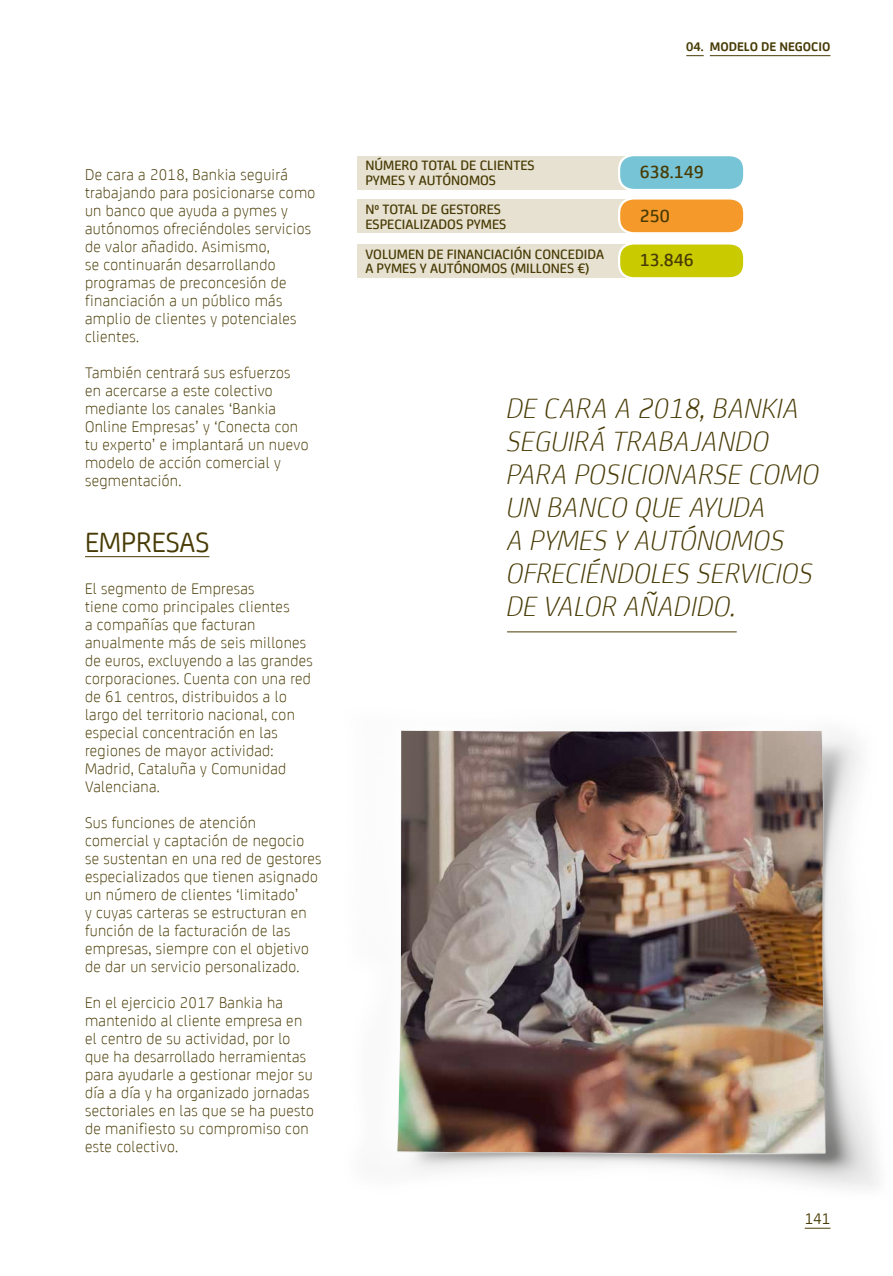
<style>
.page{position:relative;width:893px;height:1276px;background:#fff}
.page>*{position:absolute;margin:0;border:0;box-sizing:border-box;transform-origin:0 0}
.t1{font:italic 300 30px/33px "Bankia";color:#483b05}
.t2{font:30px "Bankia";color:#483b05}
.t3{font:500 18.9px "Bankia";color:#483b05}
.t4{font:300 16.5px/18px "Bankia";letter-spacing:.02em;color:#483b05}
.t5{font:16.5px "Bankia";color:#483b05}
.t6{font:500 14.55px/14.5px "Bankia";color:#483b05}
.t7{font:700 13.5px "Bankia";color:#483b05}
</style>
<div class="page">
<img style="left:401px;top:730px;width:477px;height:499px">
<img style="left:397px;top:731px;width:428px;height:422px">
<hr style="left:85px;top:556px;width:124px;height:1px;background:#483b05">
<svg style="left:686px;top:55px;width:18px;height:1px"></svg>
<hr style="left:710px;top:55px;width:120px;height:1px;background:#483b05">
<svg style="left:805px;top:1227px;width:25px;height:1px"></svg>
<hr style="left:507px;top:631px;width:230px;height:1px;background:#483b05">
<div style="left:357px;top:156px;width:373px;height:33px;background:#e7e1d1"></div>
<div style="left:357px;top:199px;width:373px;height:33px;background:#e7e1d1"></div>
<svg style="left:617px;top:156px;width:127px;height:77px"></svg>
<div style="left:357px;top:244px;width:373px;height:33px;background:#e7e1d1"></div>
<svg style="left:617px;top:244px;width:127px;height:34px;background:#cdcf19"></svg>
<p class="t4" style="left:85px;top:164px;width:232px">De cara a 2018, Bankia seguirá trabajando para posicionarse como un banco que ayuda a pymes y autónomos ofreciéndoles servicios de valor añadido. Asimismo,<br>se continuarán desarrollando programas de preconcesión de financiación a un público más amplio de clientes y potenciales clientes.</p>
<p class="t4" style="left:85px;top:363px;width:225px">También centrará sus esfuerzos en acercarse a este colectivo mediante los canales ‘Bankia<br>Online Empresas’ y ‘Conecta con tu experto’ e implantará un nuevo modelo de acción comercial y segmentación.</p>
<h1 class="t2" style="left:85px;top:521px;width:126px">EMPRESAS</h1>
<p class="t4" style="left:85px;top:578px;width:229px">El segmento de Empresas<br>tiene como principales clientes<br>a compañías que facturan anualmente más de seis millones de euros, excluyendo a las grandes corporaciones. Cuenta con una red de 61 centros, distribuidos a lo largo del territorio nacional, con especial concentración en las regiones de mayor actividad:<br>Madrid, Cataluña y Comunidad<br>Valenciana.</p>
<p class="t4" style="left:85px;top:813px;width:238px">Sus funciones de atención comercial y captación de negocio se sustentan en una red de gestores especializados que tienen asignado un número de clientes ‘limitado’<br>y cuyas carteras se estructuran en función de la facturación de las empresas, siempre con el objetivo de dar un servicio personalizado.</p>
<p class="t4" style="left:85px;top:993px;width:230px">En el ejercicio 2017 Bankia ha mantenido al cliente empresa en el centro de su actividad, por lo que ha desarrollado herramientas para ayudarle a gestionar mejor su día a día y ha organizado jornadas sectoriales en las que se ha puesto de manifiesto su compromiso con este colectivo.</p>
<p class="t7" style="left:686px;top:37px;width:146px">04. MODELO DE NEGOCIO</p>
<p class="t6" style="left:365px;top:157px;width:171px">NÚMERO TOTAL DE CLIENTES<br>PYMES Y AUTÓNOMOS</p>
<p class="t6" style="left:365px;top:201px;width:142px">Nº TOTAL DE GESTORES<br>ESPECIALIZADOS PYMES</p>
<p class="t6" style="left:365px;top:245px;width:240px">VOLUMEN DE FINANCIACIÓN CONCEDIDA<br>A PYMES Y AUTÓNOMOS (MILLONES €)</p>
<p class="t3" style="left:640px;top:158px;width:65px">638.149</p>
<p class="t3" style="left:640px;top:202px;width:31px">250</p>
<p class="t3" style="left:640px;top:246px;width:55px">13.846</p>
<h1 class="t1" style="left:507px;top:390px;width:314px">DE CARA A 2018, BANKIA<br>SEGUIRÁ TRABAJANDO<br>PARA POSICIONARSE COMO<br>UN BANCO QUE AYUDA<br>A PYMES Y AUTÓNOMOS<br>OFRECIÉNDOLES SERVICIOS<br>DE VALOR AÑADIDO.</h1>
<p class="t5" style="left:805px;top:1206px;width:27px">141</p>
</div>
